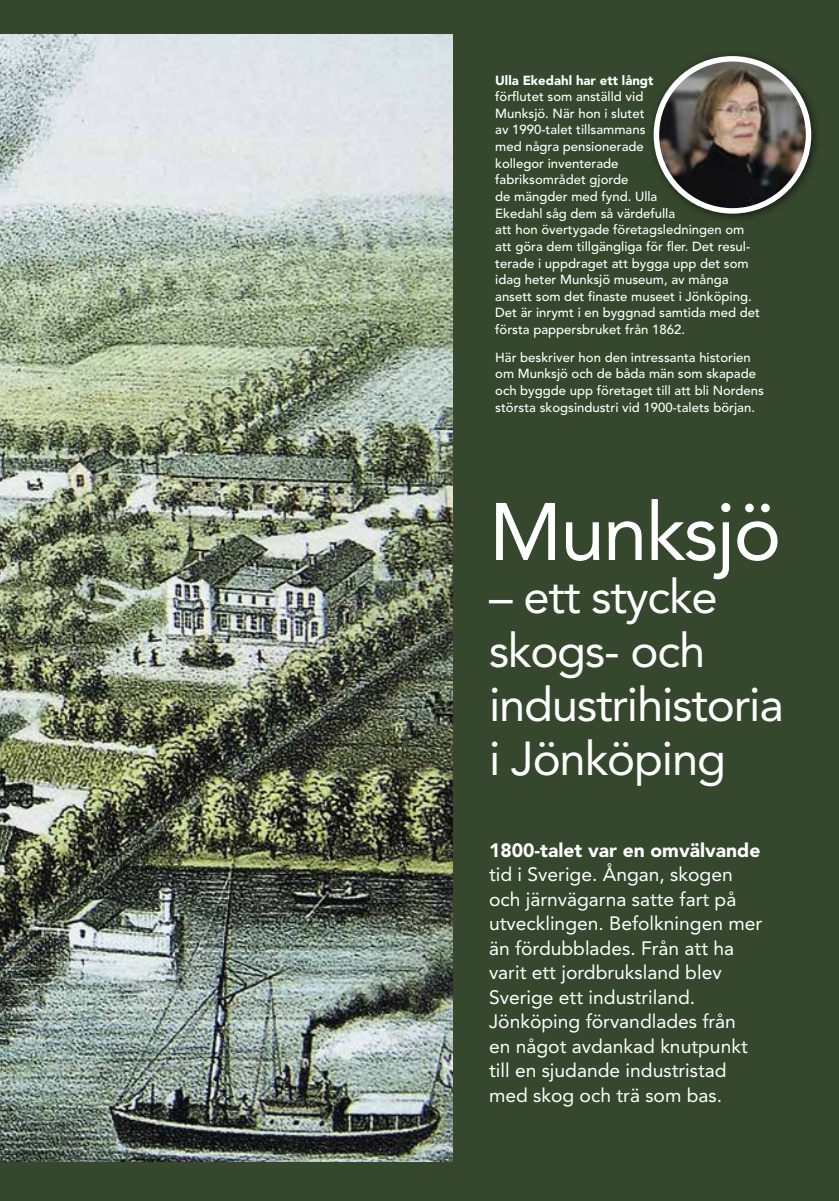
<style>
.page{position:relative;width:839px;height:1201px;background:#fff}
.page>*{position:absolute;margin:0;border:0;box-sizing:border-box;transform-origin:0 0}
.t1{font:80.5px "Avenir";letter-spacing:-.025em;color:#fff}
.t2{font:47.25px/54.1px "Avenir";letter-spacing:-.025em;color:#fff}
.t3{font:19.25px/24.5px "Avenir";color:#fff}
.t4{font:900 19.25px "Avenir";color:#fff}
.t5{font:500 13.12px/16.6px "Avenir";color:#fff}
.t6{font:900 13.12px "Avenir";color:#fff}
</style>
<div class="page">
<div style="left:0;top:0;width:838px;height:1200px;background:#35472d"></div>
<img style="left:0;top:34px;width:452px;height:1127px">
<div style="left:647px;top:50px;width:174px;height:173px;background:#000;opacity:.6"></div>
<img style="left:656px;top:59px;width:152px;height:152px;border-radius:76px">
<div style="left:653px;top:56px;width:158px;height:158px;border:5px solid #fff;border-radius:50%"></div>
<p class="t6" style="left:495px;top:72px;width:160px">Ulla Ekedahl har ett långt</p>
<p class="t5" style="left:495px;top:89px;width:266px">förflutet som anställd vid<br>Munksjö. När hon i slutet<br>av 1990-talet tillsammans<br>med några pensionerade<br>kollegor inventerade<br>fabriksområdet gjorde<br>de mängder med fynd. Ulla<br>Ekedahl såg dem så värdefulla<br>att hon övertygade företagsledningen om att göra dem tillgängliga för fler. Det resul&shy;terade i uppdraget att bygga upp det som idag heter Munksjö museum, av många ansett som det finaste museet i Jönköping.<br>Det är inrymt i en byggnad samtida med det första pappersbruket från 1862.</p>
<p class="t5" style="left:495px;top:349px;width:270px">Här beskriver hon den intressanta historien om Munksjö och de båda män som skapade och byggde upp företaget till att bli Nordens största skogsindustri vid 1900-talets början.</p>
<h1 class="t1" style="left:489px;top:485px;width:294px">Munksjö</h1>
<h2 class="t2" style="left:489px;top:569px;width:296px">– ett stycke skogs- och industrihistoria i Jönköping</h2>
<h3 class="t4" style="left:489px;top:838px;width:273px">1800-talet var en omvälvande</h3>
<p class="t3" style="left:489px;top:862px;width:275px">tid i Sverige. Ångan, skogen och järnvägarna satte fart på utvecklingen. Befolkningen mer än fördubblades. Från att ha varit ett jordbruksland blev<br>Sverige ett industriland.<br>Jönköping förvandlades från<br>en något avdankad knutpunkt till en sjudande industristad med skog och trä som bas.</p>
</div>
